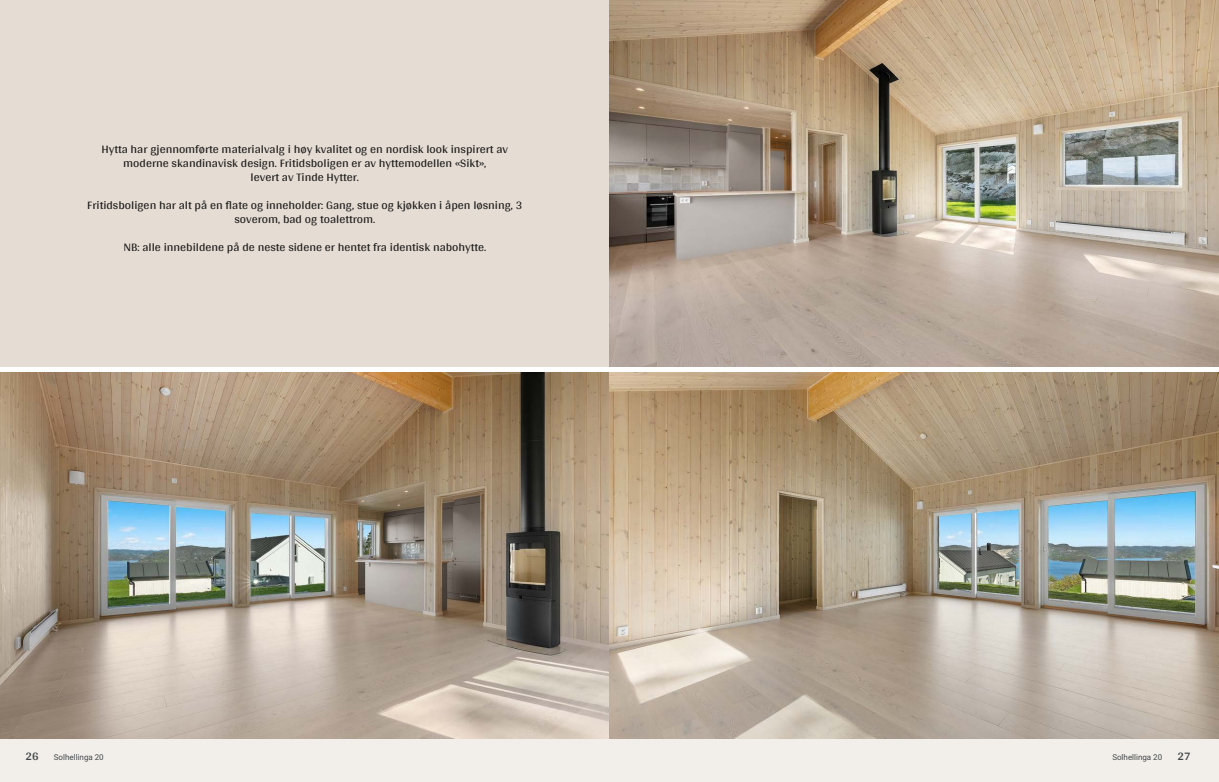
<style>
.page{position:relative;width:1219px;height:782px;background:#fff}
.page>*{position:absolute;margin:0;border:0;box-sizing:border-box;transform-origin:0 0}
.t1{font:12px/14px "Arya";color:#1d1d1b;text-align:center}
.t2{font:700 12px "Arya";color:#414749}
.t3{font:8px "Roboto Vitec";color:#414749}
</style>
<div class="page">
<img style="left:0;top:372px;width:609px;height:367px">
<div style="left:0;top:739px;width:612px;height:42px;background:#f2eeea"></div>
<div style="left:0;top:0;width:612px;height:367px;background:#e5dcd4"></div>
<img style="left:609px;top:0;width:610px;height:367px">
<img style="left:609px;top:372px;width:610px;height:367px">
<div style="left:607px;top:739px;width:612px;height:42px;background:#f2eeea"></div>
<p class="t1" style="left:102px;top:142px;width:408px">Hytta har gjennomførte materialvalg i høy kvalitet og en nordisk look inspirert av moderne skandinavisk design. Fritidsboligen er av hyttemodellen «Sikt»,<br>levert av Tinde Hytter.</p>
<p class="t1" style="left:87px;top:198px;width:436px">Fritidsboligen har alt på en flate og inneholder: Gang, stue og kjøkken i åpen løsning, 3 soverom, bad og toalettrom.</p>
<p class="t1" style="left:123px;top:240px;width:364px">NB: alle innebildene på de neste sidene er hentet fra identisk nabohytte.</p>
<p class="t2" style="left:26px;top:749px;width:15px">26</p>
<p class="t3" style="left:54px;top:751px;width:51px">Solhellinga 20</p>
<p class="t3" style="left:1112px;top:751px;width:51px">Solhellinga 20</p>
<p class="t2" style="left:1177px;top:749px;width:15px">27</p>
</div>
